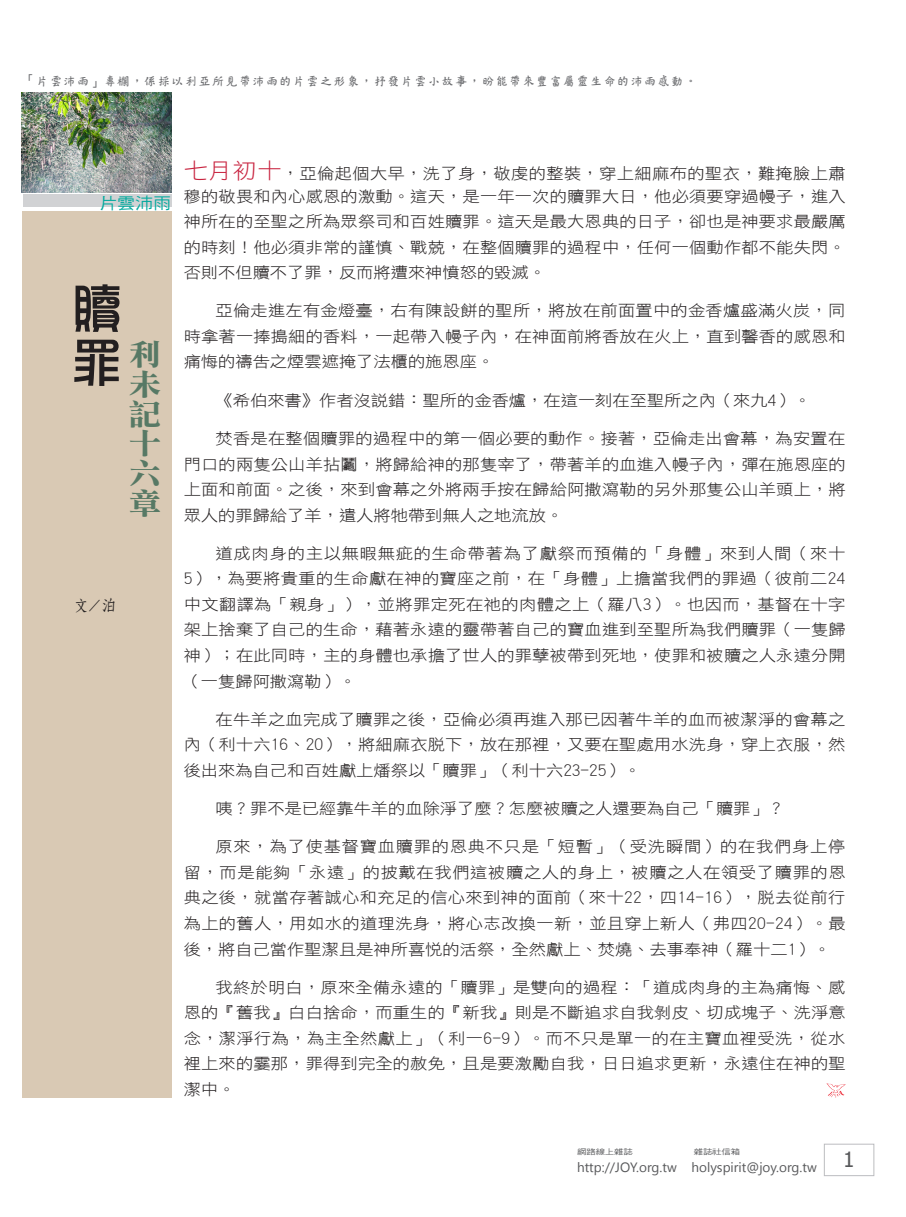
<style>
.page{position:relative;width:906px;height:1217px;background:#fff}
.page>*{position:absolute;margin:0;border:0;box-sizing:border-box;transform-origin:0 0}
.t1{font:54px/54px "DF Hua Zong W5 WIN BF";color:#231f20}
.t2{font:29.7px/29.7px "DF Li Song W7 WIN BF";color:#577965;text-align:justify;scale:1.11 1}
.t3{font:21px "Tahoma";color:#57585a}
.t4{font:16.2px "DF Hei W5 WIN BF";color:#00a99d;scale:1.11 1}
.t5{font:15.6px/25.5px "DF Hei W3 WIN BF";letter-spacing:.01em;color:#231f20;text-align:justify;scale:1.11 1}
.t6{font:15px "DF Fang Song W6 WIN BF";color:#231f20;scale:.9 1}
.t7{font:13.5px "DF Tan Kai W5 WIN BF";color:#6c6d70}
.t8{font:13.5px "Segoe UI";color:#57585a}
.t9{font:7.5px "DF Hei W5 WIN BF";letter-spacing:-.015em;color:#57585a;scale:1.25 1}
.s1{font-size:16.5px}
.s2{font-size:21.6px;color:#c8233f}
</style>
<div class="page">
<div style="left:824px;top:1143px;width:50px;height:32px;border:1px solid #bcbdc0"></div>
<div style="left:23px;top:194px;width:148px;height:13px;background:#d1d2d4"></div>
<div style="left:22px;top:211px;width:150px;height:886px;background:#d9c9b4"></div>
<svg style="left:826px;top:1083px;width:19px;height:14px"></svg>
<img style="left:22px;top:92px;width:150px;height:100px">
<p class="t7" style="left:22px;top:74px;width:676px">「片雲沛雨」專欄，係採以利亞所見帶沛雨的片雲之形象，抒發片雲小故事，盼能帶來豐富屬靈生命的沛雨感動。</p>
<p class="t4" style="left:99px;top:195px;width:66px">片雲沛雨</p>
<h1 class="t1" style="left:70px;top:281px;width:51px">贖罪</h1>
<h2 class="t2" style="left:128px;top:339px;width:30px">利未記十六章</h2>
<p class="t6" style="left:74px;top:597px;width:48px">文／<span class="s1">泊</span></p>
<p class="t5" style="left:184px;top:163px;width:598px;line-height:22px"><span class="s2">七月初十</span>，亞倫起個大早，洗了身，敬虔的整裝，穿上細麻布的聖衣，難掩臉上肅穆的敬畏和內心感恩的激動。這天，是一年一次的贖罪大日，他必須要穿過幔子，進入</p>
<p class="t5" style="left:184px;top:208px;width:598px">神所在的至聖之所為眾祭司和百姓贖罪。這天是最大恩典的日子，卻也是神要求最嚴厲的時刻！他必須非常的謹慎、戰兢，在整個贖罪的過程中，任何一個動作都不能失閃。否則不但贖不了罪，反而將遭來神憤怒的毀滅。</p>
<p class="t5" style="left:184px;top:298px;width:598px;text-indent:32px">亞倫走進左有金燈臺，右有陳設餅的聖所，將放在前面置中的金香爐盛滿火炭，同時拿著一捧搗細的香料，一起帶入幔子內，在神面前將香放在火上，直到馨香的感恩和痛悔的禱告之煙雲遮掩了法櫃的施恩座。</p>
<p class="t5" style="left:216px;top:387px;width:538px">《希伯來書》作者沒說錯：聖所的金香爐，在這一刻在至聖所之內（來九4）。</p>
<p class="t5" style="left:184px;top:425px;width:598px;text-indent:32px">焚香是在整個贖罪的過程中的第一個必要的動作。接著，亞倫走出會幕，為安置在門口的兩隻公山羊拈鬮，將歸給神的那隻宰了，帶著羊的血進入幔子內，彈在施恩座的上面和前面。之後，來到會幕之外將兩手按在歸給阿撒瀉勒的另外那隻公山羊頭上，將眾人的罪歸給了羊，遣人將牠帶到無人之地流放。</p>
<p class="t5" style="left:184px;top:540px;width:598px;text-indent:32px">道成肉身的主以無暇無疵的生命帶著為了獻祭而預備的「身體」來到人間（來十5），為要將貴重的生命獻在神的寶座之前，在「身體」上擔當我們的罪過（彼前二24中文翻譯為「親身」），並將罪定死在祂的肉體之上（羅八3）。也因而，基督在十字架上捨棄了自己的生命，藉著永遠的靈帶著自己的寶血進到至聖所為我們贖罪（一隻歸神）；在此同時，主的身體也承擔了世人的罪孽被帶到死地，使罪和被贖之人永遠分開（一隻歸阿撒瀉勒）。</p>
<p class="t5" style="left:184px;top:706px;width:597px;text-indent:32px">在牛羊之血完成了贖罪之後，亞倫必須再進入那已因著牛羊的血而被潔淨的會幕之內（利十六16、20），將細麻衣脫下，放在那裡，又要在聖處用水洗身，穿上衣服，然後出來為自己和百姓獻上燔祭以「贖罪」（利十六23-25）。</p>
<p class="t5" style="left:216px;top:795px;width:514px">咦？罪不是已經靠牛羊的血除淨了麼？怎麼被贖之人還要為自己「贖罪」？</p>
<p class="t5" style="left:184px;top:833px;width:598px;text-indent:32px">原來，為了使基督寶血贖罪的恩典不只是「短暫」（受洗瞬間）的在我們身上停留，而是能夠「永遠」的披戴在我們這被贖之人的身上，被贖之人在領受了贖罪的恩典之後，就當存著誠心和充足的信心來到神的面前（來十22，四14-16），脫去從前行為上的舊人，用如水的道理洗身，將心志改換一新，並且穿上新人（弗四20-24）。最後，將自己當作聖潔且是神所喜悅的活祭，全然獻上、焚燒、去事奉神（羅十二1）。</p>
<p class="t5" style="left:184px;top:974px;width:598px;text-indent:32px">我終於明白，原來全備永遠的「贖罪」是雙向的過程：「道成肉身的主為痛悔、感恩的『舊我』白白捨命，而重生的『新我』則是不斷追求自我剝皮、切成塊子、洗淨意念，潔淨行為，為主全然獻上」（利一6-9）。而不只是單一的在主寶血裡受洗，從水裡上來的霎那，罪得到完全的赦免，且是要激勵自我，日日追求更新，永遠住在神的聖潔中。</p>
<p class="t9" style="left:577px;top:1147px;width:46px">網路線上雜誌</p>
<p class="t9" style="left:694px;top:1147px;width:39px">雜誌社信箱</p>
<p class="t8" style="left:577px;top:1157px;width:241px">http://JOY.org.tw holyspirit@joy.org.tw</p>
<h3 class="t3" style="left:843px;top:1144px;width:13px">1</h3>
</div>
